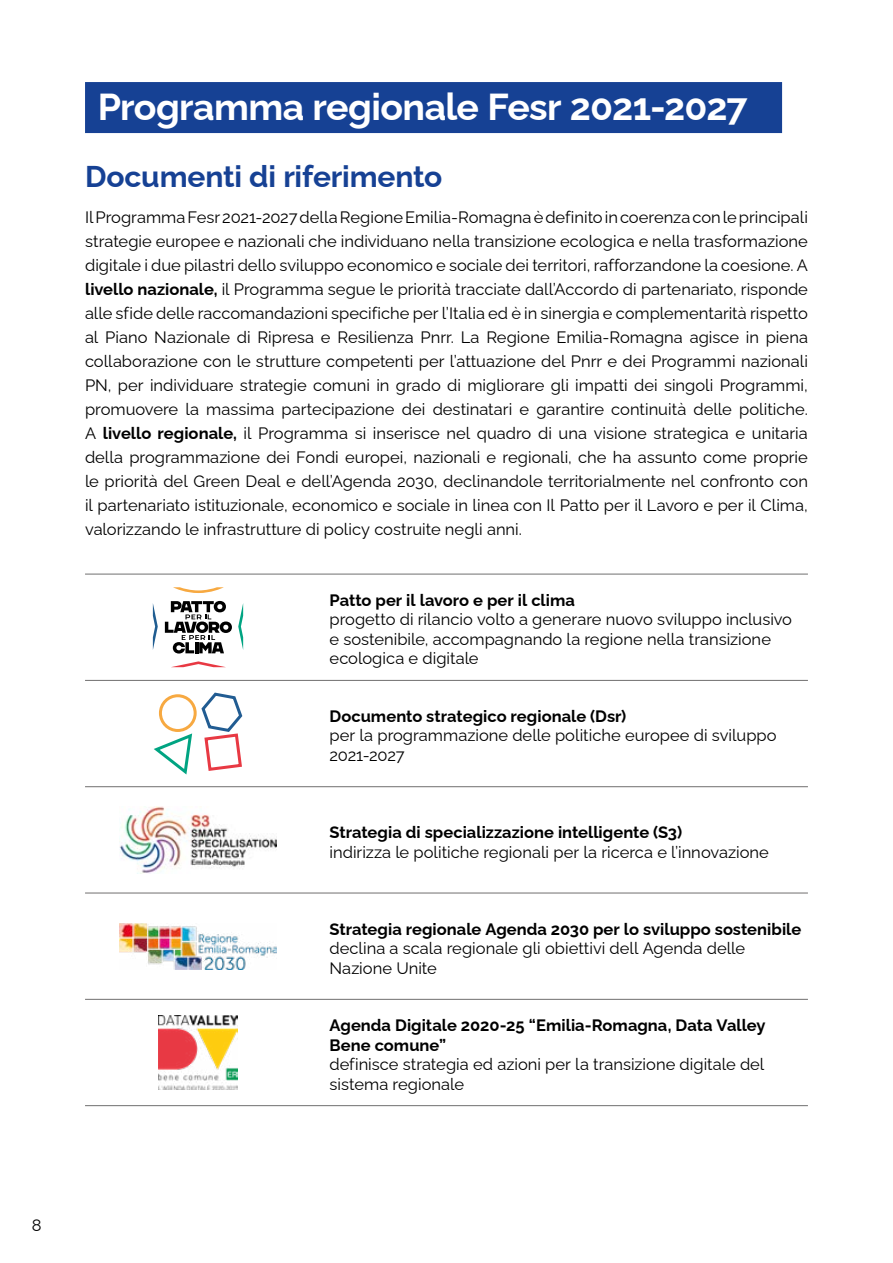
<style>
.page{position:relative;width:893px;height:1263px;background:#fff}
.page>*{position:absolute;margin:0;border:0;box-sizing:border-box;transform-origin:0 0}
.t1{font:700 37.5px "Raleway";letter-spacing:-.02em;color:#fff}
.t2{font:700 30px "Raleway";letter-spacing:-.005em;color:#164194}
.t3{font:16.5px/24px "Raleway";color:#000}
.t4{font:700 16.5px/19.5px "Raleway";color:#000}
.s1{font-weight:700}
</style>
<div class="page">
<img style="left:159px;top:1015px;width:78px;height:74px">
<svg style="left:238px;top:604px;width:5px;height:45px"></svg>
<svg style="left:153px;top:604px;width:5px;height:45px"></svg>
<svg style="left:172px;top:661px;width:53px;height:6px"></svg>
<svg style="left:173px;top:587px;width:51px;height:6px"></svg>
<svg style="left:165px;top:601px;width:67px;height:52px"></svg>
<img style="left:119px;top:806px;width:158px;height:67px">
<img style="left:119px;top:923px;width:158px;height:46px">
<svg style="left:154px;top:692px;width:89px;height:83px"></svg>
<div style="left:85px;top:82px;width:697px;height:51px;background:#164194"></div>
<hr style="left:85px;top:680px;width:723px;height:1px;background:#706f6f">
<hr style="left:85px;top:574px;width:723px;height:1px;background:#706f6f">
<hr style="left:85px;top:786px;width:723px;height:1px;background:#706f6f">
<hr style="left:85px;top:893px;width:723px;height:1px;background:#706f6f">
<hr style="left:85px;top:999px;width:723px;height:1px;background:#706f6f">
<hr style="left:85px;top:1105px;width:723px;height:1px;background:#706f6f">
<h1 class="t1" style="left:98px;top:78px;width:651px">Programma regionale Fesr 2021-2027</h1>
<h2 class="t2" style="left:85px;top:153px;width:359px">Documenti di riferimento</h2>
<p class="t3" style="left:85px;top:204px;width:724px;text-align:justify">Il Programma Fesr 2021-2027 della Regione Emilia-Romagna è definito in coerenza con le principali strategie europee e nazionali che individuano nella transizione ecologica e nella trasformazione digitale i due pilastri dello sviluppo economico e sociale dei territori, rafforzandone la coesione. A <span class="s1">livello nazionale,</span> il Programma segue le priorità tracciate dall’Accordo di partenariato, risponde alle sfide delle raccomandazioni specifiche per l’Italia ed è in sinergia e complementarità rispetto al Piano Nazionale di Ripresa e Resilienza Pnrr. La Regione Emilia-Romagna agisce in piena collaborazione con le strutture competenti per l’attuazione del Pnrr e dei Programmi nazionali PN, per individuare strategie comuni in grado di migliorare gli impatti dei singoli Programmi, promuovere la massima partecipazione dei destinatari e garantire continuità delle politiche.<br>A <span class="s1">livello regionale,</span> il Programma si inserisce nel quadro di una visione strategica e unitaria della programmazione dei Fondi europei, nazionali e regionali, che ha assunto come proprie le priorità del Green Deal e dell’Agenda 2030, declinandole territorialmente nel confronto con il partenariato istituzionale, economico e sociale in linea con Il Patto per il Lavoro e per il Clima, valorizzando le infrastrutture di policy costruite negli anni.</p>
<p class="t4" style="left:330px;top:589px;width:247px">Patto per il lavoro e per il clima</p>
<p class="t3" style="left:330px;top:608px;width:464px;line-height:19.5px">progetto di rilancio volto a generare nuovo sviluppo inclusivo e sostenibile, accompagnando la regione nella transizione ecologica e digitale</p>
<p class="t4" style="left:330px;top:705px;width:298px">Documento strategico regionale (Dsr)</p>
<p class="t3" style="left:330px;top:724px;width:449px;line-height:19.5px">per la programmazione delle politiche europee di sviluppo<br>2021-2027</p>
<p class="t4" style="left:330px;top:821px;width:354px">Strategia di specializzazione intelligente (S3)</p>
<p class="t3" style="left:330px;top:838px;width:441px">indirizza le politiche regionali per la ricerca e l’innovazione</p>
<p class="t4" style="left:330px;top:917px;width:473px">Strategia regionale Agenda 2030 per lo sviluppo sostenibile</p>
<p class="t3" style="left:330px;top:937px;width:417px;line-height:19.5px">declina a scala regionale gli obiettivi dell Agenda delle<br>Nazione Unite</p>
<p class="t4" style="left:330px;top:1014px;width:438px">Agenda Digitale 2020-25 “Emilia-Romagna, Data Valley<br>Bene comune”</p>
<p class="t3" style="left:330px;top:1053px;width:436px;line-height:19.5px">definisce strategia ed azioni per la transizione digitale del sistema regionale</p>
<p class="t3" style="left:32px;top:1211px;width:11px">8</p>
</div>
